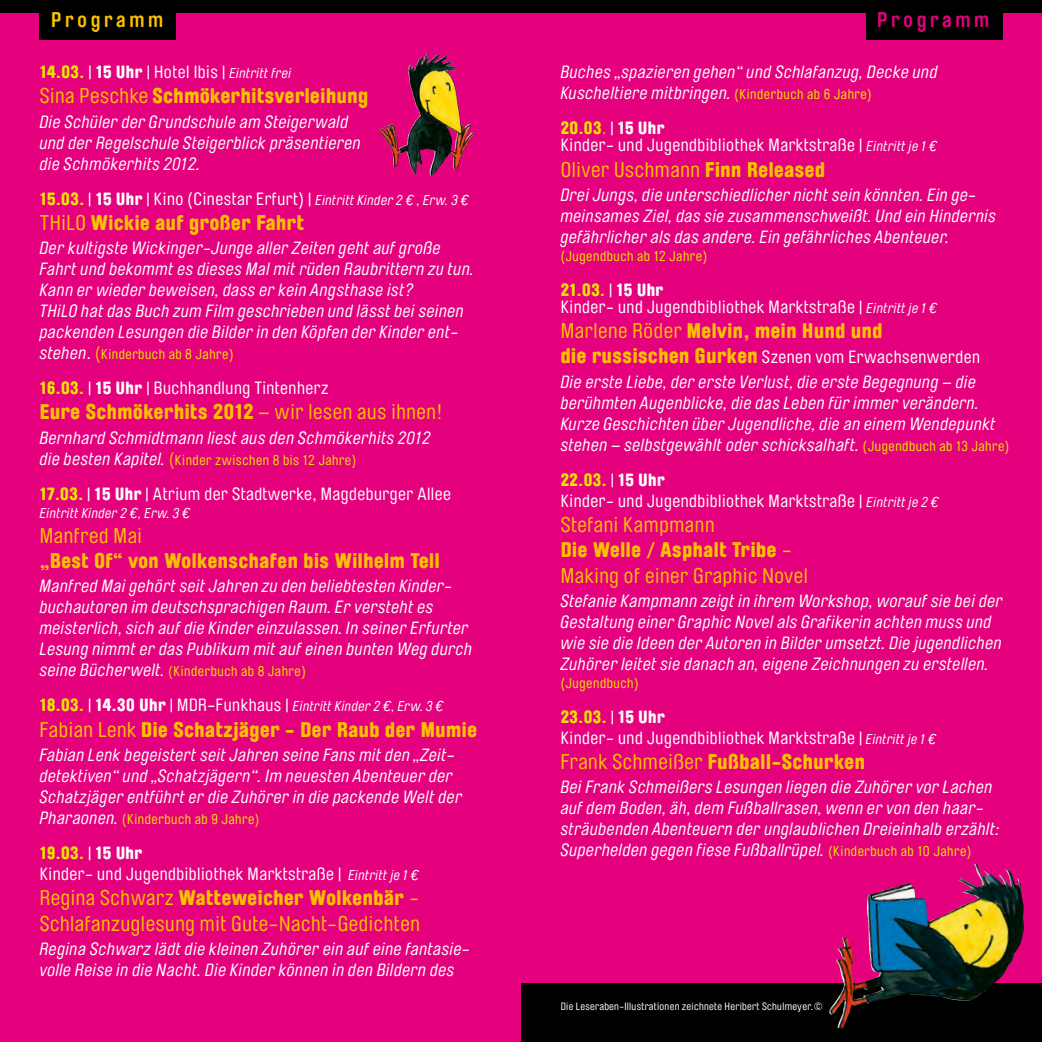
<style>
.page{position:relative;width:1042px;height:1042px;background:#e5007d}
.page>*{position:absolute;margin:0;border:0;box-sizing:border-box;transform-origin:0 0}
.t1{font:900 21px "Brauer Neue";letter-spacing:.03em;color:#fbc100}
.t2{font:21px/25.2px "Brauer Neue";letter-spacing:.03em;color:#fbc100}
.t3{font:700 21px "Brauer Neue";letter-spacing:.175em;color:#fbc100}
.t4{font:700 21px "Brauer Neue";letter-spacing:.175em;color:#e5007d}
.t5{font:italic 17.5px/21px "Brauer Neue";letter-spacing:.03em;color:#fff}
.t6{font:17.5px/21px "Brauer Neue";letter-spacing:.03em;color:#fff}
.t7{font:14px "Brauer Neue";letter-spacing:.04em;color:#eee300}
.t8{font:italic 14px "Brauer Neue";letter-spacing:.03em;color:#fff}
.t9{font:10.5px "Brauer Neue";letter-spacing:.03em;color:#fff}
.s1{font-weight:900;color:#eee300}
.s2{font-weight:900}
.s3{font-style:italic;font-size:14px}
.s4{font-weight:400}
.s5{font-style:italic;font-size:17.5px;color:#fff}
.s6{font-size:17.5px;color:#fff}
.s7{font-size:17.5px;color:#fbc100}
.s8{font-weight:900;font-style:normal;font-size:17.5px;color:#eee300}
.s9{font-style:normal;font-size:17.5px}
.s10{font-weight:900;font-style:normal;font-size:17.5px}
.s11{font-style:normal;font-size:14px;color:#eee300}
.s12{color:#fbc100}
.s13{font-weight:900;font-style:normal;font-size:21px;color:#fbc100}
.s14{font-style:normal}
</style>
<div class="page">
<div style="left:521px;top:983px;width:521px;height:59px;background:#000"></div>
<div style="left:40px;top:0;width:136px;height:40px;background:#000"></div>
<div style="left:866px;top:0;width:136px;height:40px;background:#000"></div>
<div style="left:0;top:0;width:1042px;height:12px;background:#000"></div>
<img style="left:829px;top:864px;width:195px;height:164px">
<img style="left:379px;top:56px;width:46px;height:118px">
<p class="t3" style="left:51px;top:7px;width:114px">Programm</p>
<p class="t4" style="left:877px;top:7px;width:114px">Programm</p>
<p class="t6" style="left:40px;top:61px;width:253px"><span class="s1">14.03.</span> | <span class="s2">15 Uhr</span> | Hotel Ibis | <span class="s3">Eintritt frei</span></p>
<p class="t1" style="left:40px;top:83px;width:330px"><span class="s4">Sina Peschke</span> Schmökerhitsverleihung</p>
<p class="t5" style="left:40px;top:111px;width:322px">Die Schüler der Grundschule am Steigerwald und der Regelschule Steigerblick präsentieren die Schmökerhits 2012.</p>
<p class="t6" style="left:40px;top:188px;width:431px"><span class="s1">15.03.</span> | <span class="s2">15 Uhr</span> | Kino (Cinestar Erfurt) | <span class="s3">Eintritt Kinder 2 € , Erw. 3 €</span></p>
<p class="t1" style="left:40px;top:210px;width:266px"><span class="s4">THiLO</span> Wickie auf großer Fahrt</p>
<p class="t5" style="left:40px;top:238px;width:435px">Der kultigste Wickinger-Junge aller Zeiten geht auf große Fahrt und bekommt es dieses Mal mit rüden Raubrittern zu tun.<br>Kann er wieder beweisen, dass er kein Angsthase ist?<br>THiLO hat das Buch zum Film geschrieben und lässt bei seinen packenden Lesungen die Bilder in den Köpfen der Kinder ent-</p>
<p class="t7" style="left:40px;top:347px;width:195px"><span class="s5">stehen</span><span class="s6">.</span> <span class="s7">(</span>Kinderbuch ab 8 Jahre)</p>
<p class="t6" style="left:40px;top:378px;width:290px"><span class="s1">16.03.</span> | <span class="s2">15 Uhr</span> | Buchhandlung Tintenherz</p>
<p class="t1" style="left:40px;top:400px;width:404px">Eure Schmökerhits 2012 <span class="s4">– wir lesen aus ihnen!</span></p>
<p class="t5" style="left:40px;top:428px;width:392px">Bernhard Schmidtmann liest aus den Schmökerhits 2012</p>
<p class="t7" style="left:40px;top:452px;width:318px"><span class="s5">die besten Kapitel.</span> <span class="s7">(</span>Kinder zwischen 8 bis 12 Jahre)</p>
<p class="t6" style="left:40px;top:484px;width:413px"><span class="s1">17.03.</span> | <span class="s2">15 Uhr</span> | Atrium der Stadtwerke, Magdeburger Allee</p>
<p class="t8" style="left:40px;top:505px;width:152px">Eintritt Kinder 2 €, Erw. 3 €</p>
<p class="t2" style="left:40px;top:523px;width:104px">Manfred Mai</p>
<p class="t1" style="left:40px;top:548px;width:401px">„Best Of“ von Wolkenschafen bis Wilhelm Tell</p>
<p class="t5" style="left:40px;top:576px;width:434px">Manfred Mai gehört seit Jahren zu den beliebtesten Kinder&shy;buchautoren im deutschsprachigen Raum. Er versteht es meisterlich, sich auf die Kinder einzulassen. In seiner Erfurter Lesung nimmt er das Publikum mit auf einen bunten Weg durch</p>
<p class="t7" style="left:40px;top:664px;width:268px"><span class="s5">seine Bücherwelt.</span> (Kinderbuch ab 8 Jahre)</p>
<p class="t8" style="left:40px;top:699px;width:405px"><span class="s8">18.03.</span> <span class="s9">|</span> <span class="s10">14.30 Uhr</span> <span class="s9">| MDR-Funkhaus |</span> Eintritt Kinder 2 €, Erw. 3 €</p>
<p class="t1" style="left:40px;top:717px;width:439px"><span class="s4">Fabian Lenk</span> Die Schatzjäger - Der Raub der Mumie</p>
<p class="t5" style="left:40px;top:745px;width:424px">Fabian Lenk begeistert seit Jahren seine Fans mit den „Zeit&shy;detektiven“ und „Schatzjägern“. Im neuesten Abenteuer der<br>Schatzjäger entführt er die Zuhörer in die packende Welt der</p>
<p class="t7" style="left:40px;top:811px;width:221px"><span class="s5">Pharaonen.</span> (Kinderbuch ab 9 Jahre)</p>
<p class="t6" style="left:40px;top:843px;width:381px"><span class="s1">19.03.</span> | <span class="s2">15 Uhr<br></span>Kinder- und Jugendbibliothek Marktstraße | <span class="s3">Eintritt je 1 €</span></p>
<p class="t2" style="left:40px;top:886px;width:382px">Regina Schwarz <span class="s2">Watteweicher Wolkenbär</span> -<br>Schlafanzuglesung mit Gute-Nacht-Gedichten</p>
<p class="t5" style="left:40px;top:939px;width:432px">Regina Schwarz lädt die kleinen Zuhörer ein auf eine fantasie&shy;volle Reise in die Nacht. Die Kinder können in den Bildern des</p>
<p class="t5" style="left:561px;top:61px;width:378px">Buches „spazieren gehen“ und Schlafanzug, Decke und<br>Kuscheltiere mitbringen. <span class="s11">(Kinderbuch ab 6 Jahre)</span></p>
<p class="t6" style="left:561px;top:119px;width:378px;line-height:17.5px"><span class="s1">20.03</span><span class="s12">.</span> | <span class="s2">15 Uhr<br></span>Kinder- und Jugendbibliothek Marktstraße | <span class="s3">Eintritt je 1 €</span></p>
<p class="t2" style="left:561px;top:157px;width:266px">Oliver Uschmann <span class="s2">Finn Released</span></p>
<p class="t5" style="left:561px;top:185px;width:437px">Drei Jungs, die unterschiedlicher nicht sein könnten. Ein ge&shy;meinsames Ziel, das sie zusammenschweißt. Und ein Hindernis gefährlicher als das andere. Ein gefährliches Abenteuer.</p>
<p class="t7" style="left:561px;top:248px;width:148px">(Jugendbuch ab 12 Jahre)</p>
<p class="t6" style="left:561px;top:281px;width:378px;line-height:17.5px"><span class="s1">21.03.</span> | <span class="s2">15 Uhr<br></span>Kinder- und Jugendbibliothek Marktstraße | <span class="s3">Eintritt je 1 €</span></p>
<p class="t1" style="left:561px;top:319px;width:323px"><span class="s4">Marlene Röder</span> Melvin, mein Hund und</p>
<p class="t5" style="left:561px;top:345px;width:421px;line-height:24.5px"><span class="s13">die russischen Gurken</span> <span class="s14">Szenen vom Erwachsenwerden<br></span>Die erste Liebe, der erste Verlust, die erste Begegnung – die</p>
<p class="t5" style="left:561px;top:393px;width:450px">berühmten Augenblicke, die das Leben für immer verändern.<br>Kurze Geschichten über Jugendliche, die an einem Wendepunkt stehen – selbstgewählt oder schicksalhaft. <span class="s11">(Jugendbuch ab 13 Jahre)</span></p>
<p class="t6" style="left:561px;top:470px;width:380px"><span class="s1">22.03.</span> | <span class="s2">15 Uhr<br></span>Kinder- und Jugendbibliothek Marktstraße | <span class="s3">Eintritt je 2 €</span></p>
<p class="t2" style="left:561px;top:513px;width:249px">Stefani Kampmann<br><span class="s2">Die Welle / Asphalt Tribe</span> -<br>Making of einer Graphic Novel</p>
<p class="t5" style="left:561px;top:591px;width:443px">Stefanie Kampmann zeigt in ihrem Workshop, worauf sie bei der Gestaltung einer Graphic Novel als Grafikerin achten muss und wie sie die Ideen der Autoren in Bilder umsetzt. Die jugendlichen Zuhörer leitet sie danach an, eigene Zeichnungen zu erstellen.</p>
<p class="t7" style="left:561px;top:675px;width:79px">(Jugendbuch)</p>
<p class="t6" style="left:561px;top:706px;width:377px"><span class="s1">23.03.</span> | <span class="s2">15 Uhr<br></span>Kinder- und Jugendbibliothek Marktstraße | <span class="s3">Eintritt je 1 €</span></p>
<p class="t1" style="left:561px;top:749px;width:306px"><span class="s4">Frank Schmeißer</span> Fußball-Schurken</p>
<p class="t5" style="left:561px;top:777px;width:440px">Bei Frank Schmeißers Lesungen liegen die Zuhörer vor Lachen auf dem Boden, äh, dem Fußballrasen, wenn er von den haar&shy;sträubenden Abenteuern der unglaublichen Dreieinhalb erzählt:<br>Superhelden gegen fiese Fußballrüpel. <span class="s11">(Kinderbuch ab 10 Jahre)</span></p>
<p class="t9" style="left:561px;top:1001px;width:264px">Die Leseraben-Illustrationen zeichnete Heribert Schulmeyer.©</p>
</div>
